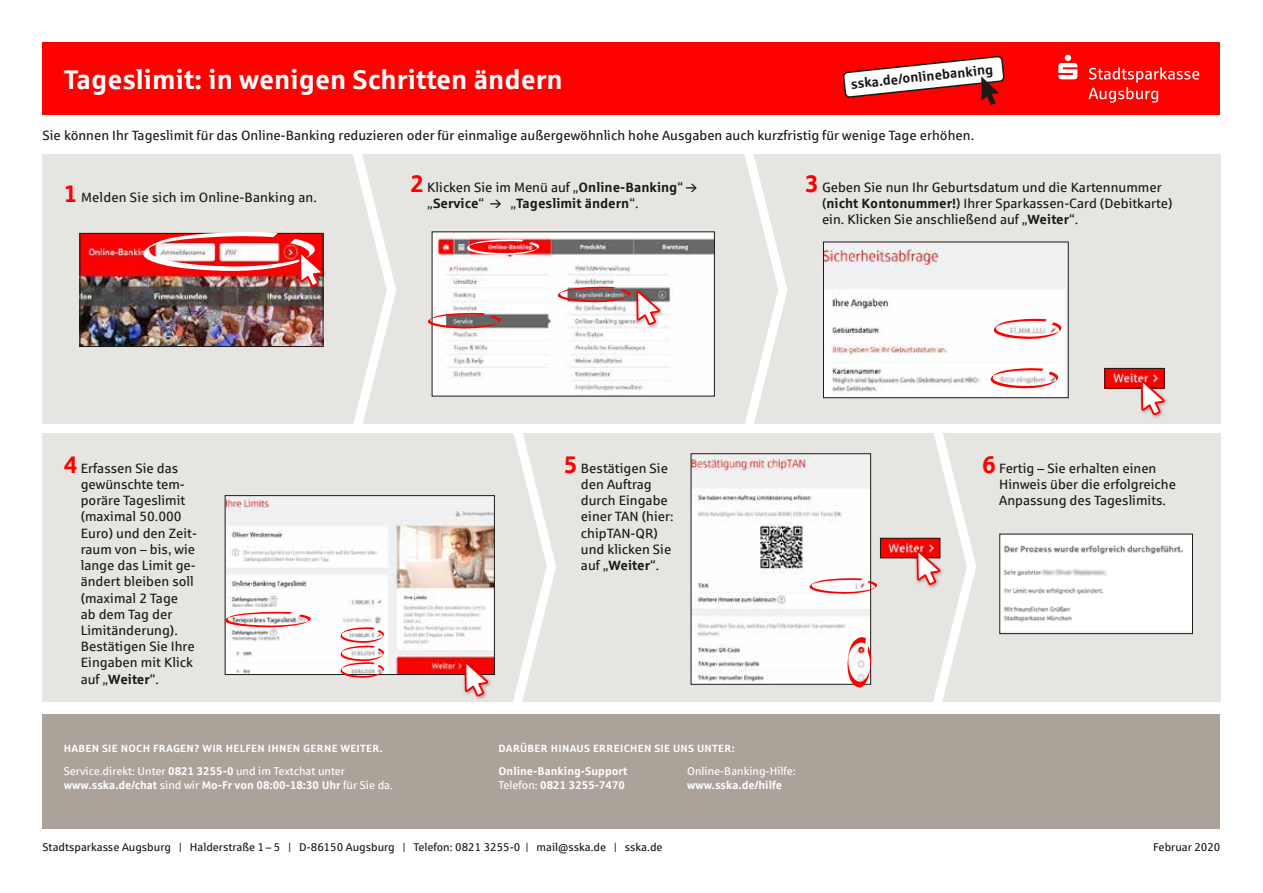
<style>
.page{position:relative;width:1263px;height:893px;background:#fff}
.page>*{position:absolute;margin:0;border:0;box-sizing:border-box;transform-origin:0 0}
.t1{font:700 27px "Sparkasse Rg";color:#fff}
.t2{font:13.5px/16.2px "Sparkasse Rg";color:#1a1a18}
.t3{font:700 13.5px "Sparkasse Rg";color:#1a1a18}
.t4{font:11.25px/13.5px "Sparkasse Rg";color:#fff}
.t5{font:11.25px "Sparkasse Rg";color:#1a1a18}
.t6{font:700 11.25px/13.5px "Sparkasse Rg";color:#fff}
.t7{font:700 10.5px "Sparkasse Rg";letter-spacing:.025em;color:#fff}
.s1{font-weight:700;font-size:24px;color:#f00}
.s2{font-weight:700}
.s3{font-weight:400}
</style>
<div class="page">
<div style="left:43px;top:155px;width:1178px;height:547px;background:#e7e5e1"></div>
<div style="left:43px;top:43px;width:1177px;height:72px;background:#f00"></div>
<svg style="left:346px;top:154px;width:55px;height:270px"></svg>
<svg style="left:737px;top:154px;width:55px;height:270px"></svg>
<div style="left:28px;top:424px;width:1207px;height:9px;background:#fff"></div>
<img style="left:82px;top:235px;width:58px;height:110px">
<div style="left:297px;top:250px;width:30px;height:41px;background:#1a1a18;opacity:.4"></div>
<img style="left:140px;top:232px;width:184px;height:304px">
<img style="left:434px;top:234px;width:279px;height:160px">
<div style="left:432px;top:232px;width:283px;height:164px;border:1px solid #1a1a18"></div>
<img style="left:825px;top:244px;width:241px;height:152px">
<div style="left:823px;top:242px;width:245px;height:156px;border:1px solid #1a1a18"></div>
<img style="left:1106px;top:370px;width:56px;height:16px">
<div style="left:1104px;top:368px;width:60px;height:20px;border:1px solid #1a1a18"></div>
<img style="left:1001px;top:536px;width:190px;height:96px">
<div style="left:999px;top:534px;width:194px;height:100px;border:1px solid #1a1a18"></div>
<img style="left:227px;top:497px;width:199px;height:176px">
<div style="left:225px;top:495px;width:270px;height:180px;border:1px solid #1a1a18"></div>
<svg style="left:340px;top:627px;width:46px;height:51px;background:#f1c5c5"></svg>
<svg style="left:224px;top:611px;width:91px;height:17px;background:#eabebe"></svg>
<svg style="left:992px;top:318px;width:72px;height:22px;background:#f8cccc"></svg>
<svg style="left:989px;top:368px;width:72px;height:21px;background:#f6c8c8"></svg>
<img style="left:693px;top:455px;width:176px;height:227px">
<div style="left:691px;top:453px;width:180px;height:231px;border:1px solid #1a1a18"></div>
<svg style="left:808px;top:578px;width:69px;height:16px"></svg>
<svg style="left:847px;top:636px;width:25px;height:52px"></svg>
<svg style="left:465px;top:239px;width:78px;height:17px"></svg>
<div style="left:634px;top:289px;width:30px;height:41px;background:#1a1a18;opacity:.4"></div>
<svg style="left:426px;top:286px;width:235px;height:416px"></svg>
<svg style="left:1139px;top:379px;width:27px;height:256px"></svg>
<img style="left:882px;top:540px;width:33px;height:16px">
<div style="left:880px;top:538px;width:60px;height:20px;border:1px solid #1a1a18"></div>
<div style="left:914px;top:548px;width:31px;height:42px;background:#1a1a18;opacity:.4"></div>
<svg style="left:915px;top:433px;width:61px;height:269px"></svg>
<div style="left:43px;top:714px;width:1177px;height:115px;background:#aba399"></div>
<svg style="left:843px;top:56px;width:161px;height:49px"></svg>
<svg style="left:1088px;top:67px;width:111px;height:36px"></svg>
<svg style="left:1058px;top:55px;width:19px;height:24px"></svg>
<p class="t3" style="left:850px;top:75px;width:145px;rotate:-6deg">sska.de/onlinebanking</p>
<h1 class="t1" style="left:64px;top:62px;width:500px">Tageslimit: in wenigen Schritten ändern</h1>
<p class="t2" style="left:43px;top:127px;width:933px">Sie können Ihr Tageslimit für das Online-Banking reduzieren oder für einmalige außergewöhnlich hohe Ausgaben auch kurzfristig für wenige Tage erhöhen.</p>
<p class="t2" style="left:427px;top:179px;width:257px;text-indent:-17px"><span class="s1">2</span> Klicken Sie im Menü auf „<span class="s2">Online-Banking</span>“ „<span class="s2">Service</span>“</p>
<p class="t2" style="left:822px;top:178px;width:352px;text-indent:-17px"><span class="s1">3</span> Geben Sie nun Ihr Geburtsdatum und die Kartennummer (<span class="s2">nicht Kontonummer!</span>) Ihrer Sparkassen-Card (Debitkarte) ein. Klicken Sie anschließend auf „<span class="s2">Weiter</span>“.</p>
<p class="t2" style="left:64px;top:189px;width:255px"><span class="s1">1</span> Melden Sie sich im Online-Banking an.</p>
<p class="t3" style="left:511px;top:195px;width:129px"><span class="s3">„</span>Tageslimit ändern<span class="s3">“.</span></p>
<p class="t2" style="left:81px;top:460px;width:118px;text-indent:-17px"><span class="s1">4</span> Erfassen Sie das gewünschte tem&shy;poräre Tageslimit (maximal 50.000<br>Euro) und den Zeit&shy;raum von – bis, wie lange das Limit ge&shy;ändert bleiben soll (maximal 2 Tage<br>ab dem Tag der<br>Limitänderung).<br>Bestätigen Sie Ihre<br>Eingaben mit Klick auf „<span class="s2">Weiter</span>“.</p>
<p class="t2" style="left:581px;top:460px;width:94px;text-indent:-17px"><span class="s1">5</span> Bestätigen Sie den Auftrag durch Eingabe einer TAN (hier: chipTAN-QR) und klicken Sie auf „<span class="s2">Weiter</span>“.</p>
<p class="t2" style="left:999px;top:460px;width:178px;text-indent:-17px"><span class="s1">6</span> Fertig – Sie erhalten einen<br>Hinweis über die erfolgreiche<br>Anpassung des Tageslimits.</p>
<p class="t7" style="left:498px;top:742px;width:238px">DARÜBER HINAUS ERREICHEN SIE UNS UNTER:</p>
<p class="t4" style="left:687px;top:764px;width:110px">Online-Banking-Hilfe:</p>
<p class="t6" style="left:687px;top:778px;width:96px">www.sska.de/hilfe</p>
<p class="t7" style="left:64px;top:742px;width:320px">HABEN SIE NOCH FRAGEN? WIR HELFEN IHNEN GERNE WEITER.</p>
<p class="t4" style="left:64px;top:764px;width:331px">Service.direkt: Unter <span class="s2">0821 3255-0</span> und im Textchat unter <span class="s2">www.sska.de/chat</span> sind wir <span class="s2">Mo-Fr von 08:00-18:30 Uhr</span> für Sie da.</p>
<p class="t6" style="left:498px;top:764px;width:130px">Online-Banking-Support<br><span class="s3">Telefon:</span> 0821 3255-7470</p>
<p class="t5" style="left:43px;top:840px;width:622px">Stadtsparkasse Augsburg | Halderstraße 1– 5 | D-86150 Augsburg | Telefon: 0821 3255-0 | mail@sska.de | sska.de</p>
<p class="t5" style="left:1153px;top:840px;width:69px">Februar 2020</p>
</div>
